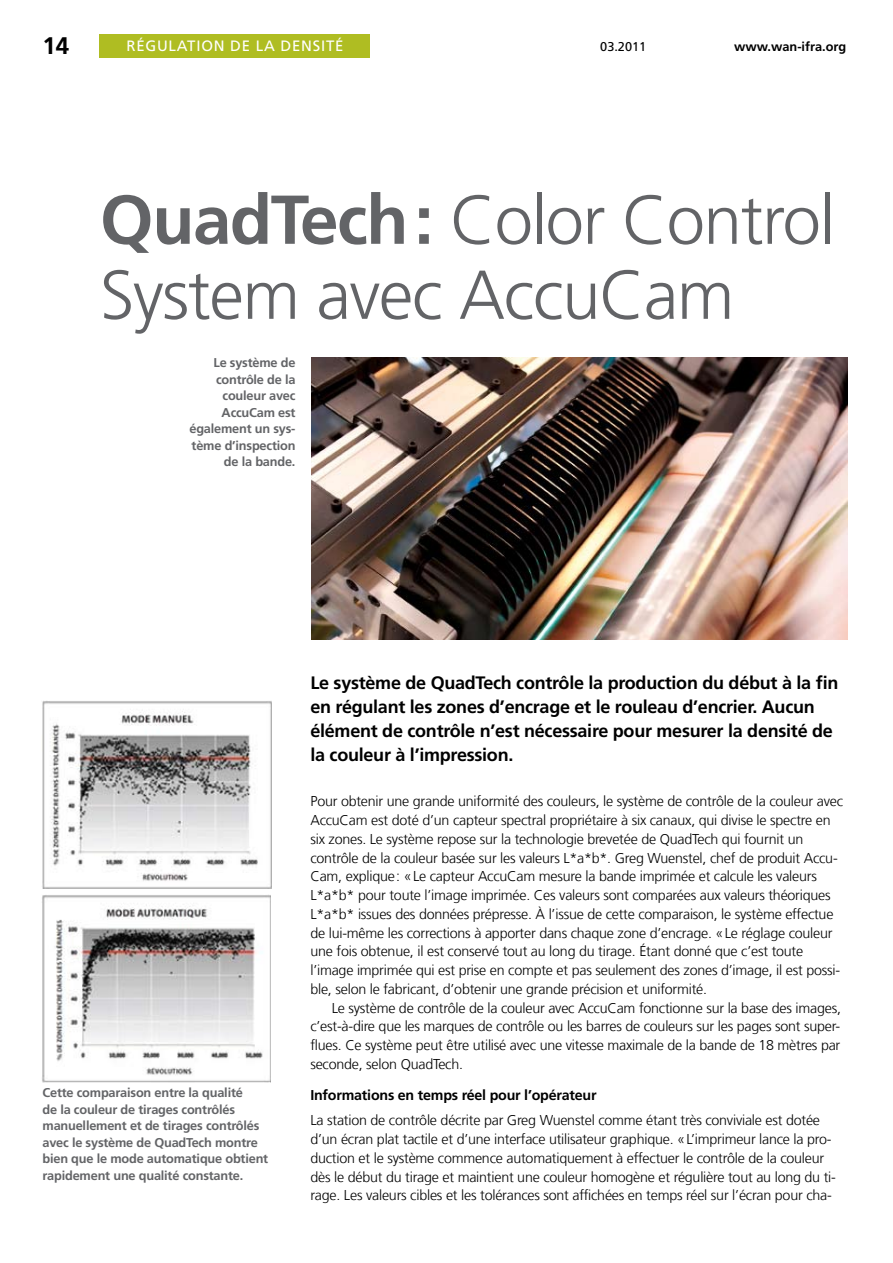
<style>
.page{position:relative;width:893px;height:1263px;background:#fff}
.page>*{position:absolute;margin:0;border:0;box-sizing:border-box;transform-origin:0 0}
.t1{font:300 69px/75px "Frutiger LT Com";letter-spacing:-.02em;color:#636467}
.t2{font:700 24px "Frutiger LT Com";color:#000}
.t3{font:700 18px/24px "Frutiger LT Com";letter-spacing:-.015em;color:#000}
.t4{font:15px "Frutiger LT Com";letter-spacing:.05em;color:#fff}
.t5{font:300 14.25px/18.8px "Frutiger LT Com";letter-spacing:-.015em;color:#000}
.t6{font:700 14.25px "Frutiger LT Com";letter-spacing:-.015em;color:#000}
.t7{font:700 12.75px/16.5px "Frutiger LT Com";letter-spacing:-.015em;color:#636467;text-align:right}
.t8{font:700 12.75px "Frutiger LT Com";color:#000}
.t9{font:12.75px "Frutiger LT Com";color:#000}
.s1{font-weight:700}
</style>
<div class="page">
<div style="left:100px;top:34px;width:270px;height:23px;background:#afbd22"></div>
<img style="left:312px;top:358px;width:536px;height:281px">
<img style="left:42px;top:895px;width:228px;height:187px">
<img style="left:42px;top:701px;width:230px;height:187px">
<h2 class="t2" style="left:43px;top:32px;width:28px">14</h2>
<p class="t4" style="left:126px;top:37px;width:219px">RÉGULATION DE LA DENSITÉ</p>
<p class="t9" style="left:600px;top:39px;width:48px">03.2011</p>
<p class="t8" style="left:734px;top:39px;width:113px">www.wan-ifra.org</p>
<h1 class="t1" style="left:100px;top:183px;width:736px"><span class="s1">QuadTech:</span> Color Control<br>System avec AccuCam</h1>
<p class="t7" style="left:189px;top:355px;width:108px">Le système de contrôle de la couleur avec<br>AccuCam est également un sys&shy;tème d’inspection de la bande.</p>
<p class="t7" style="left:43px;top:1085px;width:227px;text-align:left">Cette comparaison entre la qualité<br>de la couleur de tirages contrôlés manuellement et de tirages contrôlés avec le système de QuadTech montre bien que le mode automatique obtient rapidement une qualité constante.</p>
<p class="t3" style="left:310px;top:670px;width:529px">Le système de QuadTech contrôle la production du début à la fin en régulant les zones d’encrage et le rouleau d’encrier. Aucun élément de contrôle n’est nécessaire pour mesurer la densité de la couleur à l’impression.</p>
<p class="t5" style="left:310px;top:792px;width:534px">Pour obtenir une grande uniformité des couleurs, le système de contrôle de la couleur avec AccuCam est doté d’un capteur spectral propriétaire à six canaux, qui divise le spectre en six zones. Le système repose sur la technologie brevetée de QuadTech qui fournit un contrôle de la couleur basée sur les valeurs L*a*b*. Greg Wuenstel, chef de produit Accu-Cam, explique: «Le capteur AccuCam mesure la bande imprimée et calcule les valeurs L*a*b* pour toute l’image imprimée. Ces valeurs sont comparées aux valeurs théoriques L*a*b* issues des données prépresse. À l’issue de cette comparaison, le système effectue de lui-même les corrections à apporter dans chaque zone d’encrage. «Le réglage couleur une fois obtenue, il est conservé tout au long du tirage. Étant donné que c’est toute l’image imprimée qui est prise en compte et pas seulement des zones d’image, il est possi&shy;ble, selon le fabricant, d’obtenir une grande précision et uniformité.</p>
<p class="t5" style="left:310px;top:998px;width:532px;text-align:justify;text-indent:21px">Le système de contrôle de la couleur avec AccuCam fonctionne sur la base des images, c’est-à-dire que les marques de contrôle ou les barres de couleurs sur les pages sont super&shy;flues. Ce système peut être utilisé avec une vitesse maximale de la bande de 18 mètres par seconde, selon QuadTech.</p>
<p class="t6" style="left:310px;top:1087px;width:288px">Informations en temps réel pour l’opérateur</p>
<p class="t5" style="left:310px;top:1111px;width:527px">La station de contrôle décrite par Greg Wuenstel comme étant très conviviale est dotée d’un écran plat tactile et d’une interface utilisateur graphique. «L’imprimeur lance la pro&shy;duction et le système commence automatiquement à effectuer le contrôle de la couleur dès le début du tirage et maintient une couleur homogène et régulière tout au long du ti&shy;rage. Les valeurs cibles et les tolérances sont affichées en temps réel sur l’écran pour cha-</p>
</div>
